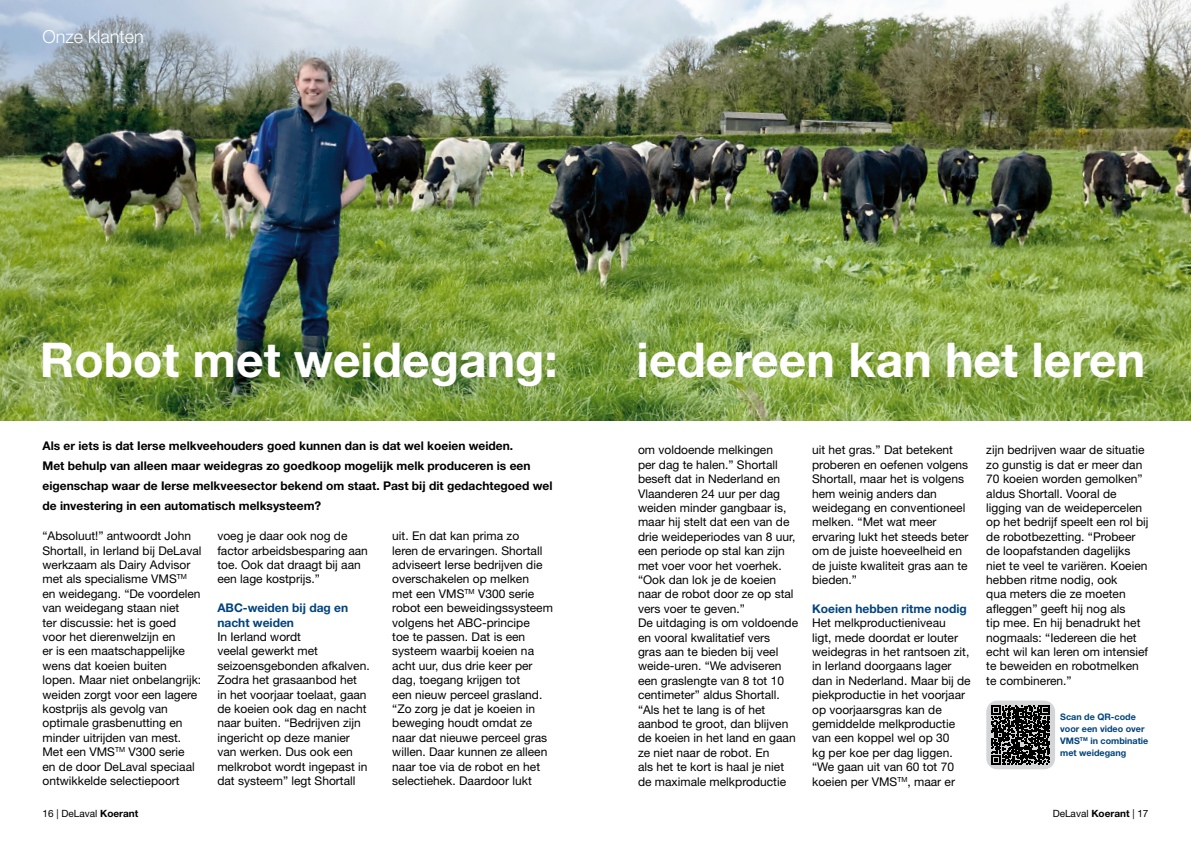
<style>
.page{position:relative;width:1191px;height:842px;background:#fff}
.page>*{position:absolute;margin:0;border:0;box-sizing:border-box;transform-origin:0 0}
.t1{font:700 48px "Helvetica Neue LT Std";color:#fff}
.t2{font:300 18px "Helvetica Neue LT Std";color:#fff}
.t3{font:12px/14.4px "Helvetica Neue LT Std";color:#000}
.t4{font:700 12px/20px "Helvetica Neue LT Std";color:#000}
.t5{font:700 12px/14.4px "Helvetica Neue LT Std";color:#00437c}
.t6{font:10px "Helvetica Neue LT Std";color:#000}
.Copy{font:700 9px/12px "Helvetica Neue LT Std";color:#00437c}
.s1{font-weight:700}
</style>
<div class="page">
<img style="left:0;top:0;width:1191px;height:421px">
<div style="left:986px;top:701px;width:69px;height:68px;background:#d4d5d7;border-radius:11px"></div>
<svg style="left:991px;top:706px;width:59px;height:58px"></svg>
<p class="t2" style="left:43px;top:25px;width:103px">Onze klanten</p>
<p class="t1" style="left:40px;top:331px;width:520px">Robot met weidegang:</p>
<p class="t1" style="left:636px;top:331px;width:510px">iedereen kan het leren</p>
<p class="t4" style="left:43px;top:435px;width:511px">Als er iets is dat Ierse melkveehouders goed kunnen dan is dat wel koeien weiden.<br>Met behulp van alleen maar weidegras zo goedkoop mogelijk melk produceren is een eigenschap waar de Ierse melkveesector bekend om staat. Past bij dit gedachtegoed wel de investering in een automatisch melksysteem?</p>
<p class="t3" style="left:638px;top:443px;width:159px">om voldoende melkingen<br>per dag te halen.” Shortall beseft dat in Nederland en<br>Vlaanderen 24 uur per dag weiden minder gangbaar is, maar hij stelt dat een van de drie weideperiodes van 8 uur, een periode op stal kan zijn met voer voor het voerhek. “Ook dan lok je de koeien naar de robot door ze op stal vers voer te geven.”</p>
<p class="t3" style="left:638px;top:615px;width:162px">De uitdaging is om voldoende en vooral kwalitatief vers<br>gras aan te bieden bij veel weide-uren. “We adviseren een graslengte van 8 tot 10 centimeter” aldus Shortall. “Als het te lang is of het aanbod te groot, dan blijven de koeien in het land en gaan ze niet naar de robot. En<br>als het te kort is haal je niet de maximale melkproductie</p>
<p class="t3" style="left:43px;top:528px;width:160px">“Absoluut!” antwoordt John<br>Shortall, in Ierland bij DeLaval werkzaam als Dairy Advisor met als specialisme VMS<sup>TM </sup>en weidegang. “De voordelen van weidegang staan niet<br>ter discussie: het is goed voor het dierenwelzijn en<br>er is een maatschappelijke wens dat koeien buiten lopen. Maar niet onbelangrijk: weiden zorgt voor een lagere kostprijs als gevolg van optimale grasbenutting en minder uitrijden van mest.<br>Met een VMS<sup>TM</sup> V300 serie<br>en de door DeLaval speciaal ontwikkelde selectiepoort</p>
<p class="t3" style="left:217px;top:528px;width:152px">voeg je daar ook nog de factor arbeidsbesparing aan toe. Ook dat draagt bij aan een lage kostprijs.”</p>
<p class="t3" style="left:392px;top:528px;width:162px">uit. En dat kan prima zo<br>leren de ervaringen. Shortall adviseert Ierse bedrijven die overschakelen op melken<br>met een VMS<sup>TM</sup> V300 serie robot een beweidingssysteem volgens het ABC-principe<br>toe te passen. Dat is een systeem waarbij koeien na acht uur, dus drie keer per dag, toegang krijgen tot<br>een nieuw perceel grasland. “Zo zorg je dat je koeien in beweging houdt omdat ze naar dat nieuwe perceel gras willen. Daar kunnen ze alleen naar toe via de robot en het selectiehek. Daardoor lukt</p>
<p class="t5" style="left:217px;top:600px;width:132px">ABC-weiden bij dag en nacht weiden</p>
<p class="t3" style="left:217px;top:629px;width:154px">In Ierland wordt<br>veelal gewerkt met seizoensgebonden afkalven.<br>Zodra het grasaanbod het<br>in het voorjaar toelaat, gaan de koeien ook dag en nacht naar buiten. “Bedrijven zijn ingericht op deze manier van werken. Dus ook een melkrobot wordt ingepast in dat systeem” legt Shortall</p>
<p class="t3" style="left:812px;top:443px;width:158px">uit het gras.” Dat betekent proberen en oefenen volgens<br>Shortall, maar het is volgens hem weinig anders dan weidegang en conventioneel melken. “Met wat meer ervaring lukt het steeds beter om de juiste hoeveelheid en de juiste kwaliteit gras aan te bieden.”</p>
<p class="t5" style="left:812px;top:601px;width:156px">Koeien hebben ritme nodig</p>
<p class="t3" style="left:812px;top:615px;width:160px">Het melkproductieniveau<br>ligt, mede doordat er louter weidegras in het rantsoen zit, in Ierland doorgaans lager dan in Nederland. Maar bij de piekproductie in het voorjaar op voorjaarsgras kan de gemiddelde melkproductie van een koppel wel op 30<br>kg per koe per dag liggen. “We gaan uit van 60 tot 70 koeien per VMS<sup>TM</sup>, maar er</p>
<p class="t3" style="left:986px;top:443px;width:164px">zijn bedrijven waar de situatie zo gunstig is dat er meer dan<br>70 koeien worden gemolken” aldus Shortall. Vooral de ligging van de weidepercelen op het bedrijf speelt een rol bij de robotbezetting. “Probeer de loopafstanden dagelijks niet te veel te variëren. Koeien hebben ritme nodig, ook<br>qua meters die ze moeten afleggen” geeft hij nog als<br>tip mee. En hij benadrukt het nogmaals: “Iedereen die het echt wil kan leren om intensief te beweiden en robotmelken te combineren.”</p>
<p class="Copy" style="left:1060px;top:711px;width:90px">Scan de QR-code voor een video over<br>VMS<sup>TM</sup> in combinatie met weidegang</p>
<p class="t6" style="left:43px;top:808px;width:97px">16 | DeLaval <span class="s1">Koerant</span></p>
<p class="t6" style="left:1052px;top:808px;width:97px">DeLaval <span class="s1">Koerant</span> | 17</p>
</div>
